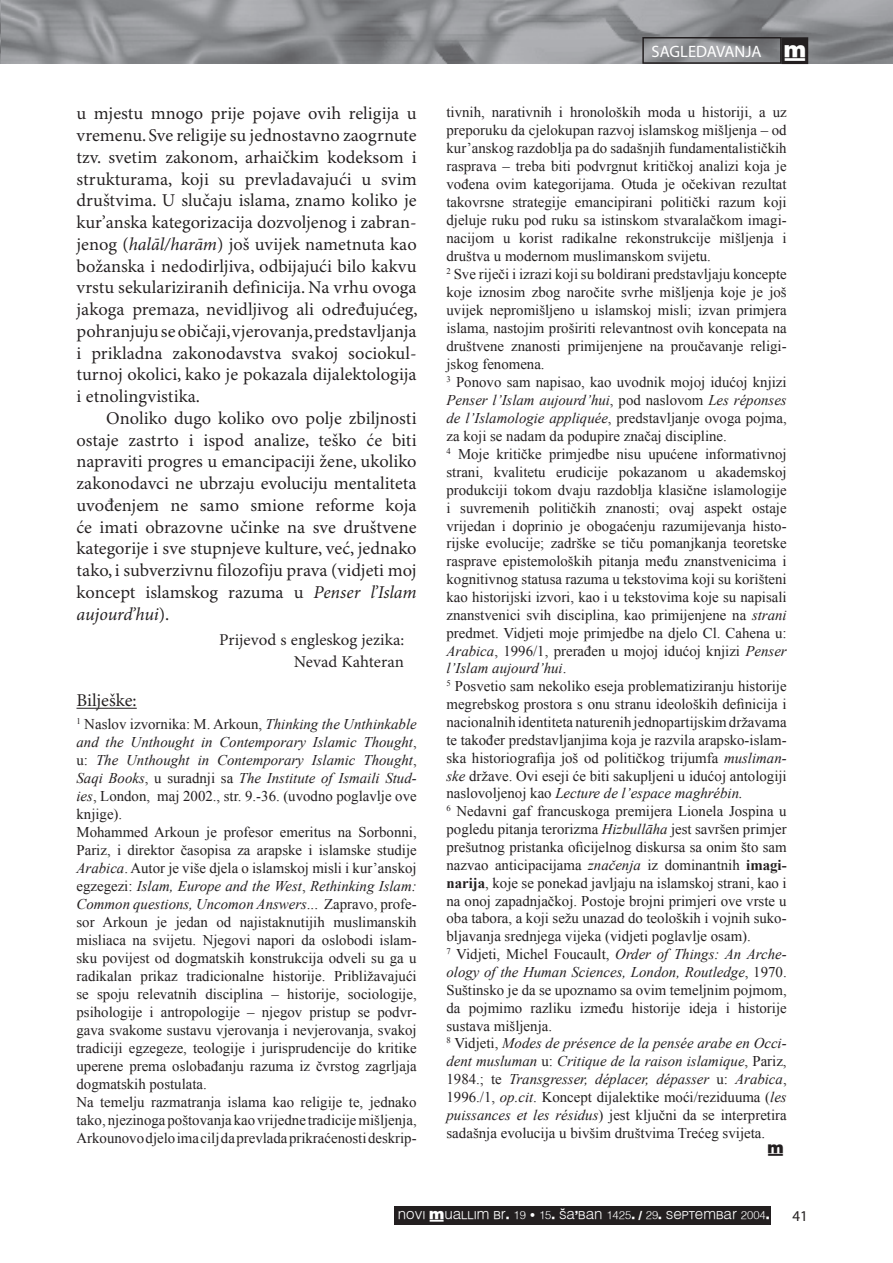
<style>
.page{position:relative;width:893px;height:1263px;background:#fff}
.page>*{position:absolute;margin:0;border:0;box-sizing:border-box;transform-origin:0 0}
.t1{font:18px/21.8px "Minion Pro";color:#231f20;text-align:justify}
.t2{font:16.5px/21.5px "Minion Pro";color:#231f20;text-align:right}
.t3{font:16.5px "Myriad Pro";color:#fff}
.t4{font:16.5px "Muallim";color:#fff}
.t5{font:15px "Myriad Pro";color:#231f20}
.t6{font:14.85px/17.9px "Times New Roman";color:#231f20}
.t7{font:12px "Muallim";color:#231f20}
.t8{font:11.25px "Muallim";color:#fff}
.s1{font-style:italic}
.s2{font-weight:700}
.s3{font-size:12px}
</style>
<div class="page">
<img style="left:0;top:0;width:893px;height:64px">
<div style="left:642px;top:37px;width:140px;height:27px;border:2px solid #231f20"></div>
<div style="left:782px;top:38px;width:25px;height:25px;background:#231f20"></div>
<div style="left:781px;top:37px;width:27px;height:27px;border:2px solid #231f20"></div>
<div style="left:394px;top:1207px;width:377px;height:18px;background:#231f20"></div>
<hr style="left:76px;top:708px;width:61px;height:1px;background:#231f20">
<p class="t1" style="left:76px;top:103px;width:343px">u mjestu mnogo prije pojave ovih religija u vremenu. Sve religije su jednostavno zaogrnute tzv. svetim zakonom, arhaičkim kodeksom i strukturama, koji su prevladavajući u svim društvima. U slučaju islama, znamo koliko je kur’anska kategorizacija dozvoljenog i zabran&shy;jenog (<span class="s1">halāl/harām</span>) još uvijek nametnuta kao božanska i nedodirljiva, odbijajući bilo kakvu vrstu sekulariziranih definicija. Na vrhu ovoga jakoga premaza, nevidljivog ali određujućeg, pohranjuju se običaji, vjerovanja, predstavljanja i prikladna zakonodavstva svakoj sociokul&shy;turnoj okolici, kako je pokazala dijalektologija i etnolingvistika.</p>
<p class="t1" style="left:76px;top:408px;width:342px;text-indent:30px">Onoliko dugo koliko ovo polje zbiljnosti ostaje zastrto i ispod analize, teško će biti napraviti progres u emancipaciji žene, ukoliko zakonodavci ne ubrzaju evoluciju mentaliteta uvođenjem ne samo smione reforme koja će imati obrazovne učinke na sve društvene kategorije i sve stupnjeve kulture, već, jednako tako, i subverzivnu filozofiju prava (vidjeti moj koncept islamskog razuma u <span class="s1">Penser l’Islam aujourd’hui</span>).</p>
<p class="t2" style="left:219px;top:630px;width:187px">Prijevod s engleskog jezika:<br>Nevad Kahteran</p>
<p class="t1" style="left:76px;top:690px;width:62px">Bilješke:</p>
<p class="t6" style="left:76px;top:714px;width:342px"><sup>1</sup> Naslov izvornika: M. Arkoun, <span class="s1">Thinking the Unthinkable and the Unthought in Contemporary Islamic Thought</span>, u: <span class="s1">The Unthought in Contemporary Islamic Thought</span>, <span class="s1">Saqi Books</span>, u suradnji sa <span class="s1">The Institute of Ismaili Stud&shy;ies</span>, London, maj 2002., str. 9.-36. (uvodno poglavlje ove knjige).<br>Mohammed Arkoun je profesor emeritus na Sorbonni, Pariz, i direktor časopisa za arapske i islamske studije <span class="s1">Arabica</span>. Autor je više djela o islamskoj misli i kur’anskoj egzegezi: <span class="s1">Islam, Europe and the West</span>, <span class="s1">Rethinking Islam:<br>Common questions, Uncomon Answers</span>... Zapravo, profe&shy;sor Arkoun je jedan od najistaknutijih muslimanskih misliaca na svijetu. Njegovi napori da oslobodi islam&shy;sku povijest od dogmatskih konstrukcija odveli su ga u radikalan prikaz tradicionalne historije. Približavajući se spoju relevatnih disciplina – historije, sociologije, psihologije i antropologije – njegov pristup se podvr&shy;gava svakome sustavu vjerovanja i nevjerovanja, svakoj tradiciji egzegeze, teologije i jurisprudencije do kritike uperene prema oslobađanju razuma iz čvrstog zagrljaja dogmatskih postulata.<br>Na temelju razmatranja islama kao religije te, jednako tako, njezinoga poštovanja kao vrijedne tradicije mišljenja, Arkounovo djelo ima cilj da prevlada prikraćenosti deskrip-</p>
<p class="t3" style="left:652px;top:42px;width:111px">SAGLEDAVANJA</p>
<p class="t4" style="left:784px;top:40px;width:24px">†</p>
<p class="t6" style="left:446px;top:102px;width:342px">tivnih, narativnih i hronoloških moda u historiji, a uz preporuku da cjelokupan razvoj islamskog mišljenja – od kur’anskog razdoblja pa do sadašnjih fundamentalističkih rasprava – treba biti podvrgnut kritičkoj analizi koja je vođena ovim kategorijama. Otuda je očekivan rezultat takovrsne strategije emancipirani politički razum koji djeluje ruku pod ruku sa istinskom stvaralačkom imagi&shy;nacijom u korist radikalne rekonstrukcije mišljenja i društva u modernom muslimanskom svijetu.<br><sup>2</sup> Sve riječi i izrazi koji su boldirani predstavljaju koncepte koje iznosim zbog naročite svrhe mišljenja koje je još uvijek nepromišljeno u islamskoj misli; izvan primjera islama, nastojim proširiti relevantnost ovih koncepata na društvene znanosti primijenjene na proučavanje religi&shy;jskog fenomena.<br><sup>3</sup> Ponovo sam napisao, kao uvodnik mojoj idućoj knjizi <span class="s1">Penser l’Islam aujourd’hui</span>, pod naslovom <span class="s1">Les réponses de l’Islamologie appliquée</span>, predstavljanje ovoga pojma, za koji se nadam da podupire značaj discipline.<br><sup>4</sup> Moje kritičke primjedbe nisu upućene informativnoj strani, kvalitetu erudicije pokazanom u akademskoj produkciji tokom dvaju razdoblja klasične islamologije i suvremenih političkih znanosti; ovaj aspekt ostaje vrijedan i doprinio je obogaćenju razumijevanja histo&shy;rijske evolucije; zadrške se tiču pomanjkanja teoretske rasprave epistemoloških pitanja među znanstvenicima i kognitivnog statusa razuma u tekstovima koji su korišteni kao historijski izvori, kao i u tekstovima koje su napisali znanstvenici svih disciplina, kao primijenjene na <span class="s1">strani </span>predmet. Vidjeti moje primjedbe na djelo Cl. Cahena u:<br><span class="s1">Arabica</span>, 1996/1, prerađen u mojoj idućoj knjizi <span class="s1">Penser l’Islam aujourd’hui</span>.<br><sup>5</sup> Posvetio sam nekoliko eseja problematiziranju historije megrebskog prostora s onu stranu ideoloških definicija i nacionalnih identiteta naturenih jednopartijskim državama te također predstavljanjima koja je razvila arapsko-islam&shy;ska historiografija još od političkog trijumfa <span class="s1">musliman&shy;ske</span> države. Ovi eseji će biti sakupljeni u idućoj antologiji naslovoljenoj kao <span class="s1">Lecture de l’espace maghrébin.<br></span><sup>6</sup> Nedavni gaf francuskoga premijera Lionela Jospina u pogledu pitanja terorizma <span class="s1">Hizbullāha</span> jest savršen primjer prešutnog pristanka oficijelnog diskursa sa onim što sam nazvao anticipacijama <span class="s1">značenja</span> iz dominantnih <span class="s2">imagi&shy;narija</span>, koje se ponekad javljaju na islamskoj strani, kao i na onoj zapadnjačkoj. Postoje brojni primjeri ove vrste u oba tabora, a koji sežu unazad do teoloških i vojnih suko&shy;bljavanja srednjega vijeka (vidjeti poglavlje osam).<br><sup>7</sup> Vidjeti, Michel Foucault, <span class="s1">Order of Things: An Arche&shy;ology of the Human Sciences, London, Routledge</span>, 1970.<br>Suštinsko je da se upoznamo sa ovim temeljnim pojmom, da pojmimo razliku između historije ideja i historije sustava mišljenja.<br><sup>8</sup> Vidjeti, <span class="s1">Modes de présence de la pensée arabe en Occi&shy;dent musluman</span> u: <span class="s1">Critique de la raison islamique</span>, Pariz, 1984.; te <span class="s1">Transgresser, déplacer, dépasser</span> u: <span class="s1">Arabica</span>, 1996./1, <span class="s1">op.cit</span>. Koncept dijalektike moći/reziduuma (<span class="s1">les puissances et les résidus</span>) jest ključni da se interpretira sadašnja evolucija u bivšim društvima Trećeg svijeta.</p>
<p class="t7" style="left:768px;top:1141px;width:18px">†</p>
<p class="t8" style="left:398px;top:1207px;width:373px">NOVI †UALLIM BR. 19 • 15. ŠA’BAN 1425. / 29. SEPTEMBAR 2004<span class="s3">.</span></p>
<p class="t5" style="left:792px;top:1207px;width:17px">41</p>
</div>
